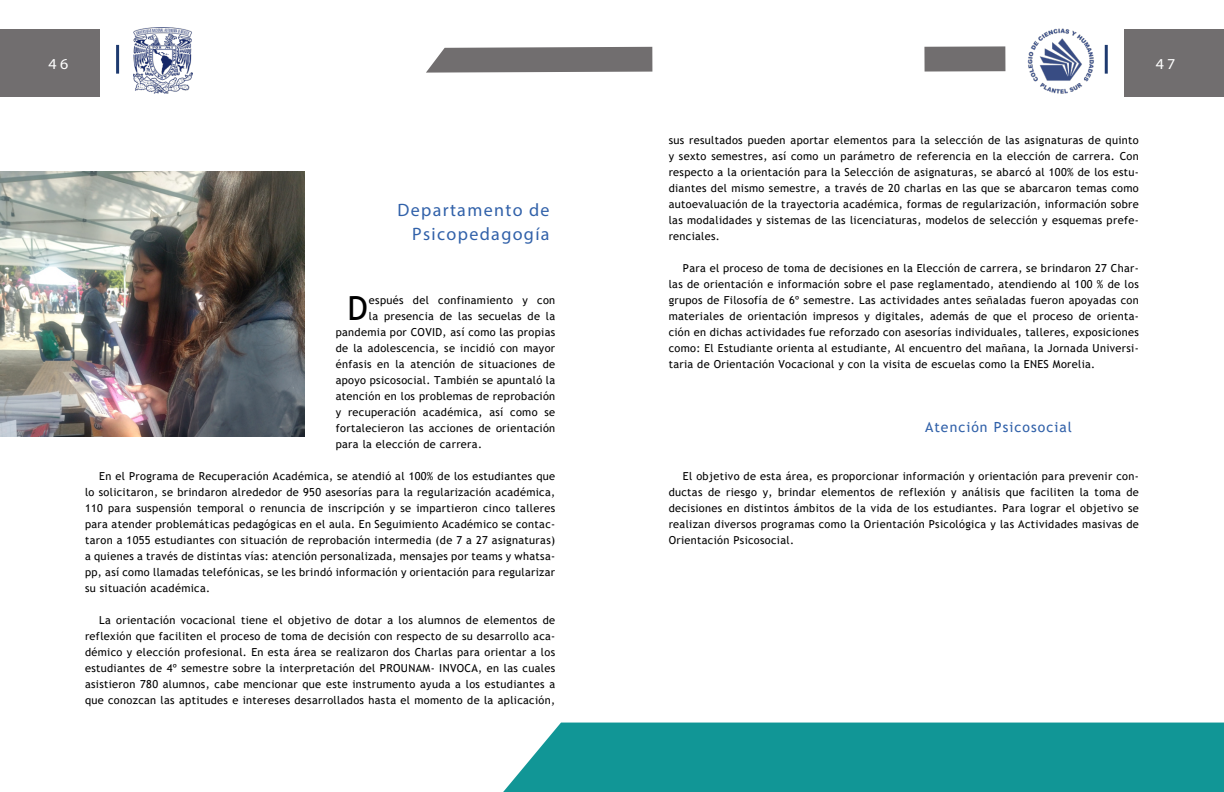
<style>
.page{position:relative;width:1224px;height:792px;background:#fff}
.page>*{position:absolute;margin:0;border:0;box-sizing:border-box;transform-origin:0 0}
.t1{font:33.4px "Trebuchet MS";color:#000}
.t2{font:18px/24px "Myriad Pro";letter-spacing:.075em;color:#3161a9;text-align:right}
.t3{font:15.2px "Myriad Pro";color:#fff;scale:1.05 1}
.t4{font:14px "Trebuchet MS";letter-spacing:.075em;color:#3161a9}
.t5{font:11px/16px "Trebuchet MS";letter-spacing:.03em;color:#000;text-align:justify}
</style>
<div class="page">
<img style="left:134px;top:28px;width:59px;height:66px">
<svg style="left:426px;top:47px;width:226px;height:26px;background:#7d7a7b"></svg>
<svg style="left:924px;top:46px;width:81px;height:26px;background:#787576"></svg>
<hr style="left:116px;top:45px;width:3px;height:29px;background:#1e3a6f">
<img style="left:1027px;top:28px;width:67px;height:66px">
<div style="left:1124px;top:29px;width:100px;height:68px;background:#716e6f"></div>
<div style="left:0;top:29px;width:100px;height:68px;background:#716e6f"></div>
<hr style="left:1105px;top:45px;width:3px;height:29px;background:#1e3a6f">
<div style="left:503px;top:723px;width:721px;height:69px;background:#119696"></div>
<img style="left:0;top:171px;width:304px;height:266px">
<h3 class="t3" style="left:49px;top:54px;width:20px">46</h3>
<h3 class="t3" style="left:1156px;top:54px;width:20px">47</h3>
<h2 class="t2" style="left:397px;top:198px;width:154px">Departamento de<br>Psicopedagogía</h2>
<h1 class="t1" style="left:347px;top:287px;width:22px">D</h1>
<p class="t5" style="left:369px;top:292px;width:188px">espués del confinamiento y con</p>
<p class="t5" style="left:369px;top:308px;width:188px">la presencia de las secuelas de la</p>
<p class="t5" style="left:336px;top:324px;width:221px">pandemia por COVID, así como las propias</p>
<p class="t5" style="left:336px;top:340px;width:221px">de la adolescencia, se incidió con mayor</p>
<p class="t5" style="left:336px;top:356px;width:221px">énfasis en la atención de situaciones de</p>
<p class="t5" style="left:336px;top:372px;width:221px">apoyo psicosocial. También se apuntaló la</p>
<p class="t5" style="left:336px;top:388px;width:221px">atención en los problemas de reprobación</p>
<p class="t5" style="left:336px;top:404px;width:221px">y recuperación académica, así como se</p>
<p class="t5" style="left:336px;top:420px;width:221px">fortalecieron las acciones de orientación</p>
<p class="t5" style="left:336px;top:436px;width:148px">para la elección de carrera.</p>
<p class="t5" style="left:85px;top:468px;width:472px;text-indent:14px">En el Programa de Recuperación Académica, se atendió al 100% de los estudiantes que lo solicitaron, se brindaron alrededor de 950 asesorías para la regularización académica, 110 para suspensión temporal o renuncia de inscripción y se impartieron cinco talleres para atender problemáticas pedagógicas en el aula. En Seguimiento Académico se contac&shy;taron a 1055 estudiantes con situación de reprobación intermedia (de 7 a 27 asignaturas) a quienes a través de distintas vías: atención personalizada, mensajes por teams y whatsa&shy;pp, así como llamadas telefónicas, se les brindó información y orientación para regularizar su situación académica.</p>
<p class="t5" style="left:85px;top:612px;width:472px;text-indent:14px">La orientación vocacional tiene el objetivo de dotar a los alumnos de elementos de reflexión que faciliten el proceso de toma de decisión con respecto de su desarrollo aca&shy;démico y elección profesional. En esta área se realizaron dos Charlas para orientar a los estudiantes de 4º semestre sobre la interpretación del PROUNAM- INVOCA, en las cuales asistieron 780 alumnos, cabe mencionar que este instrumento ayuda a los estudiantes a que conozcan las aptitudes e intereses desarrollados hasta el momento de la aplicación,</p>
<p class="t5" style="left:669px;top:132px;width:472px">sus resultados pueden aportar elementos para la selección de las asignaturas de quinto y sexto semestres, así como un parámetro de referencia en la elección de carrera. Con respecto a la orientación para la Selección de asignaturas, se abarcó al 100% de los estu&shy;diantes del mismo semestre, a través de 20 charlas en las que se abarcaron temas como autoevaluación de la trayectoria académica, formas de regularización, información sobre las modalidades y sistemas de las licenciaturas, modelos de selección y esquemas prefe&shy;renciales.</p>
<p class="t5" style="left:669px;top:260px;width:472px;text-indent:14px">Para el proceso de toma de decisiones en la Elección de carrera, se brindaron 27 Char&shy;las de orientación e información sobre el pase reglamentado, atendiendo al 100 % de los grupos de Filosofía de 6º semestre. Las actividades antes señaladas fueron apoyadas con materiales de orientación impresos y digitales, además de que el proceso de orienta&shy;ción en dichas actividades fue reforzado con asesorías individuales, talleres, exposiciones como: El Estudiante orienta al estudiante, Al encuentro del mañana, la Jornada Universi&shy;taria de Orientación Vocacional y con la visita de escuelas como la ENES Morelia.</p>
<p class="t4" style="left:925px;top:418px;width:148px">Atención Psicosocial</p>
<p class="t5" style="left:669px;top:468px;width:472px;text-indent:14px">El objetivo de esta área, es proporcionar información y orientación para prevenir con&shy;ductas de riesgo y, brindar elementos de reflexión y análisis que faciliten la toma de decisiones en distintos ámbitos de la vida de los estudiantes. Para lograr el objetivo se realizan diversos programas como la Orientación Psicológica y las Actividades masivas de Orientación Psicosocial.</p>
</div>
